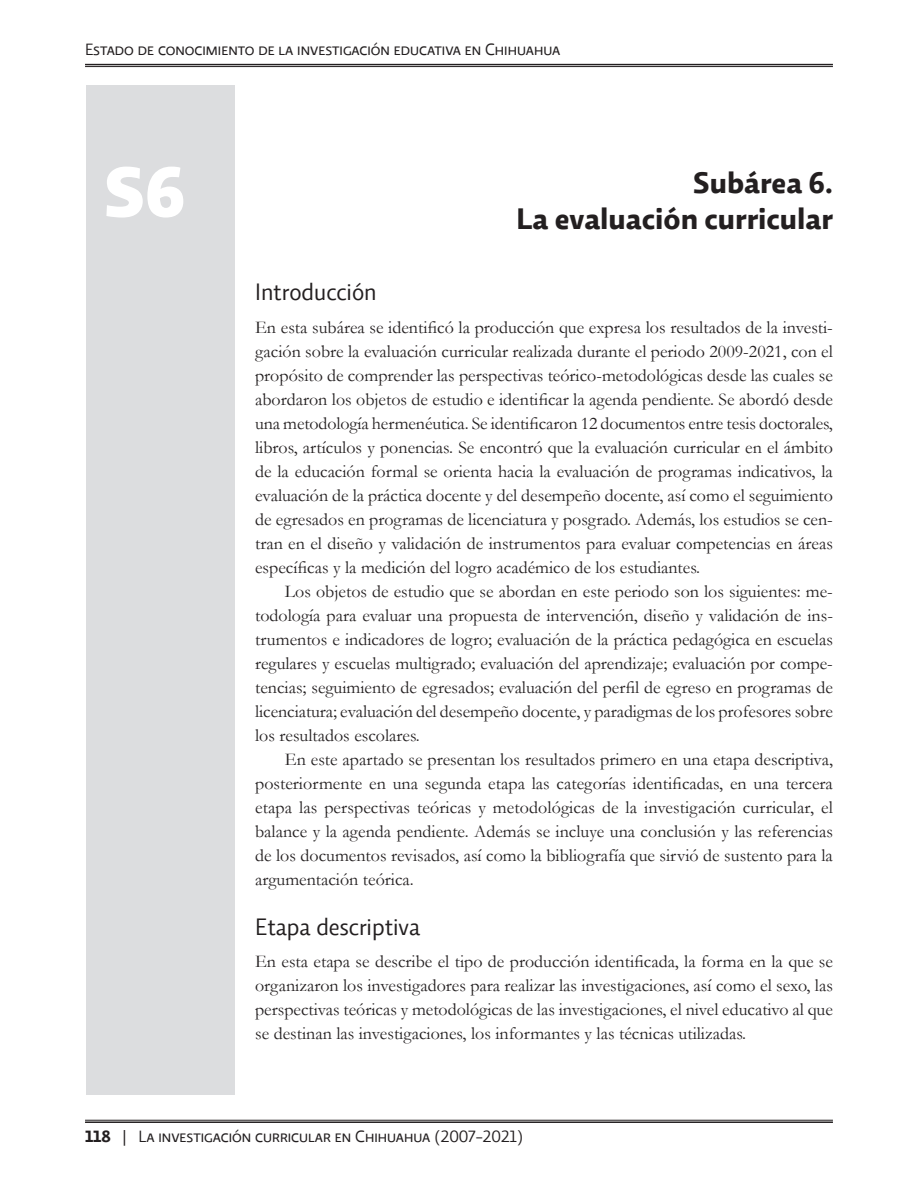
<style>
.page{position:relative;width:918px;height:1188px;background:#fff}
.page>*{position:absolute;margin:0;border:0;box-sizing:border-box;transform-origin:0 0}
.t1{font:900 72px "Relato Sans OT";color:#fff}
.Titulo{font:700 30px "Relato Sans OT";color:#231f20}
.Descanso{font:24px "Relato Sans OT";color:#231f20}
.Cuerpo{font:18px/24px "Garamond";color:#231f20;text-align:justify}
.t2{font:16.5px "Relato Sans OT";letter-spacing:.055em;color:#231f20}
.t3{font:16.5px "Relato Sans OT";color:#231f20}
.s1{font-weight:700}
</style>
<div class="page">
<hr style="left:85px;top:1120px;width:748px;height:1px;background:#231f20">
<hr style="left:85px;top:1121px;width:748px;height:2px;background:#231f20">
<hr style="left:85px;top:64px;width:748px;height:1px;background:#231f20">
<hr style="left:85px;top:66px;width:748px;height:1px;background:#231f20">
<div style="left:86px;top:85px;width:149px;height:1009px;background:#dcdddf"></div>
<p class="t2" style="left:85px;top:40px;width:477px">Estado de conocimiento de la investigación educativa en Chihuahua</p>
<p class="t1" style="left:103px;top:147px;width:84px">S6</p>
<p class="Titulo" style="left:693px;top:164px;width:142px">Subárea 6.</p>
<p class="Titulo" style="left:517px;top:200px;width:318px">La evaluación curricular</p>
<p class="Descanso" style="left:255px;top:278px;width:123px">Introducción</p>
<p class="Cuerpo" style="left:255px;top:315px;width:579px">En esta subárea se identificó la producción que expresa los resultados de la investi&shy;gación sobre la evaluación curricular realizada durante el periodo 2009-2021, con el propósito de comprender las perspectivas teórico-metodológicas desde las cuales se abordaron los objetos de estudio e identificar la agenda pendiente. Se abordó desde una metodología hermenéutica. Se identificaron 12 documentos entre tesis doctorales, libros, artículos y ponencias. Se encontró que la evaluación curricular en el ámbito de la educación formal se orienta hacia la evaluación de programas indicativos, la evaluación de la práctica docente y del desempeño docente, así como el seguimiento de egresados en programas de licenciatura y posgrado. Además, los estudios se cen&shy;tran en el diseño y validación de instrumentos para evaluar competencias en áreas específicas y la medición del logro académico de los estudiantes.</p>
<p class="Cuerpo" style="left:255px;top:579px;width:579px;text-indent:30px">Los objetos de estudio que se abordan en este periodo son los siguientes: me&shy;todología para evaluar una propuesta de intervención, diseño y validación de ins&shy;trumentos e indicadores de logro; evaluación de la práctica pedagógica en escuelas regulares y escuelas multigrado; evaluación del aprendizaje; evaluación por compe&shy;tencias; seguimiento de egresados; evaluación del perfil de egreso en programas de licenciatura; evaluación del desempeño docente, y paradigmas de los profesores sobre los resultados escolares.</p>
<p class="Cuerpo" style="left:255px;top:747px;width:579px;text-indent:30px">En este apartado se presentan los resultados primero en una etapa descriptiva, posteriormente en una segunda etapa las categorías identificadas, en una tercera etapa las perspectivas teóricas y metodológicas de la investigación curricular, el balance y la agenda pendiente. Además se incluye una conclusión y las referencias de los documentos revisados, así como la bibliografía que sirvió de sustento para la argumentación teórica.</p>
<p class="Descanso" style="left:255px;top:912px;width:167px">Etapa descriptiva</p>
<p class="Cuerpo" style="left:255px;top:949px;width:579px">En esta etapa se describe el tipo de producción identificada, la forma en la que se organizaron los investigadores para realizar las investigaciones, así como el sexo, las perspectivas teóricas y metodológicas de las investigaciones, el nivel educativo al que se destinan las investigaciones, los informantes y las técnicas utilizadas.</p>
<p class="t3" style="left:85px;top:1127px;width:440px"><span class="s1">118</span> | La investigación curricular en Chihuahua (2007-2021)</p>
</div>
